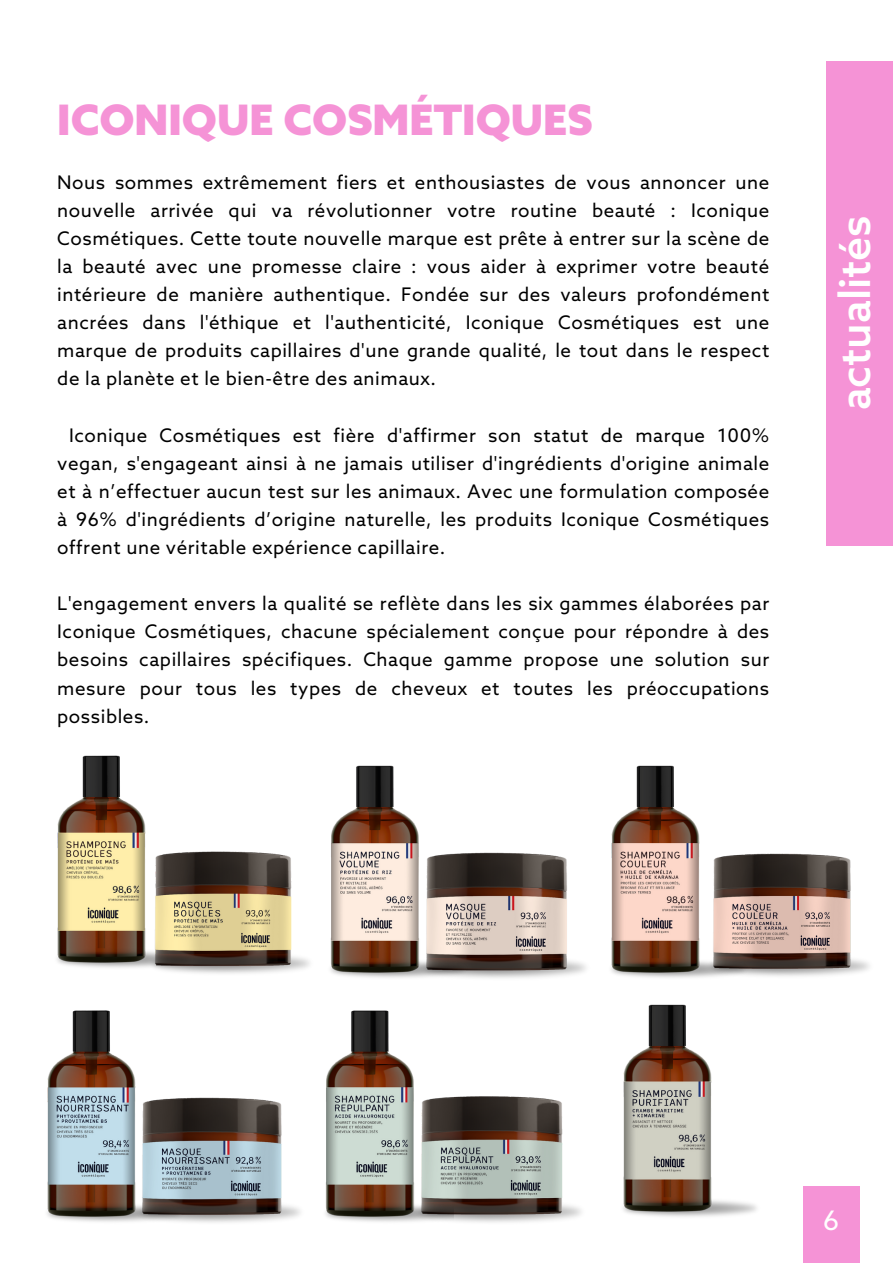
<style>
.page{position:relative;width:893px;height:1264px;background:#fff}
.page>*{position:absolute;margin:0;border:0;box-sizing:border-box;transform-origin:0 0}
.t1{font:500 42.75px "Azo Sans";color:#fff}
.t2{font:900 42px "Azo Sans";color:#f593d6}
.t3{font:26.85px "Azo Sans";color:#fff}
.t4{font:18.75px/28px "Azo Sans";letter-spacing:.03em;color:#000;text-align:justify}
</style>
<div class="page">
<div style="left:825px;top:61px;width:67px;height:484px;background:#f593d6"></div>
<div style="left:803px;top:1185px;width:56px;height:77px;background:#f593d6"></div>
<img style="left:216px;top:851px;width:30px;height:123px">
<img style="left:453px;top:1096px;width:85px;height:127px">
<img style="left:483px;top:852px;width:43px;height:126px">
<img style="left:538px;top:1004px;width:219px;height:217px">
<img style="left:218px;top:1097px;width:80px;height:126px">
<img style="left:298px;top:1010px;width:155px;height:212px">
<img style="left:770px;top:853px;width:100px;height:123px">
<img style="left:246px;top:765px;width:237px;height:213px">
<img style="left:47px;top:936px;width:171px;height:287px">
<img style="left:47px;top:755px;width:169px;height:220px">
<img style="left:526px;top:765px;width:244px;height:213px">
<p class="t2" style="left:57px;top:98px;width:537px">ICONIQUE COSMÉTIQUES</p>
<p class="t4" style="left:57px;top:169px;width:713px">Nous sommes extrêmement fiers et enthousiastes de vous annoncer une nouvelle arrivée qui va révolutionner votre routine beauté : Iconique Cosmétiques. Cette toute nouvelle marque est prête à entrer sur la scène de la beauté avec une promesse claire : vous aider à exprimer votre beauté intérieure de manière authentique. Fondée sur des valeurs profondément ancrées dans l'éthique et l'authenticité, Iconique Cosmétiques est une marque de produits capillaires d'une grande qualité, le tout dans le respect de la planète et le bien-être des animaux.</p>
<p class="t4" style="left:57px;top:422px;width:713px;text-indent:12px">Iconique Cosmétiques est fière d'affirmer son statut de marque 100% vegan, s'engageant ainsi à ne jamais utiliser d'ingrédients d'origine animale et à n’effectuer aucun test sur les animaux. Avec une formulation composée à 96% d'ingrédients d’origine naturelle, les produits Iconique Cosmétiques offrent une véritable expérience capillaire.</p>
<p class="t4" style="left:57px;top:591px;width:713px">L'engagement envers la qualité se reflète dans les six gammes élaborées par Iconique Cosmétiques, chacune spécialement conçue pour répondre à des besoins capillaires spécifiques. Chaque gamme propose une solution sur mesure pour tous les types de cheveux et toutes les préoccupations possibles.</p>
<p class="t1" style="left:832px;top:410px;width:197px;rotate:-90deg">actualités</p>
<p class="t3" style="left:823px;top:1206px;width:18px">6</p>
</div>
